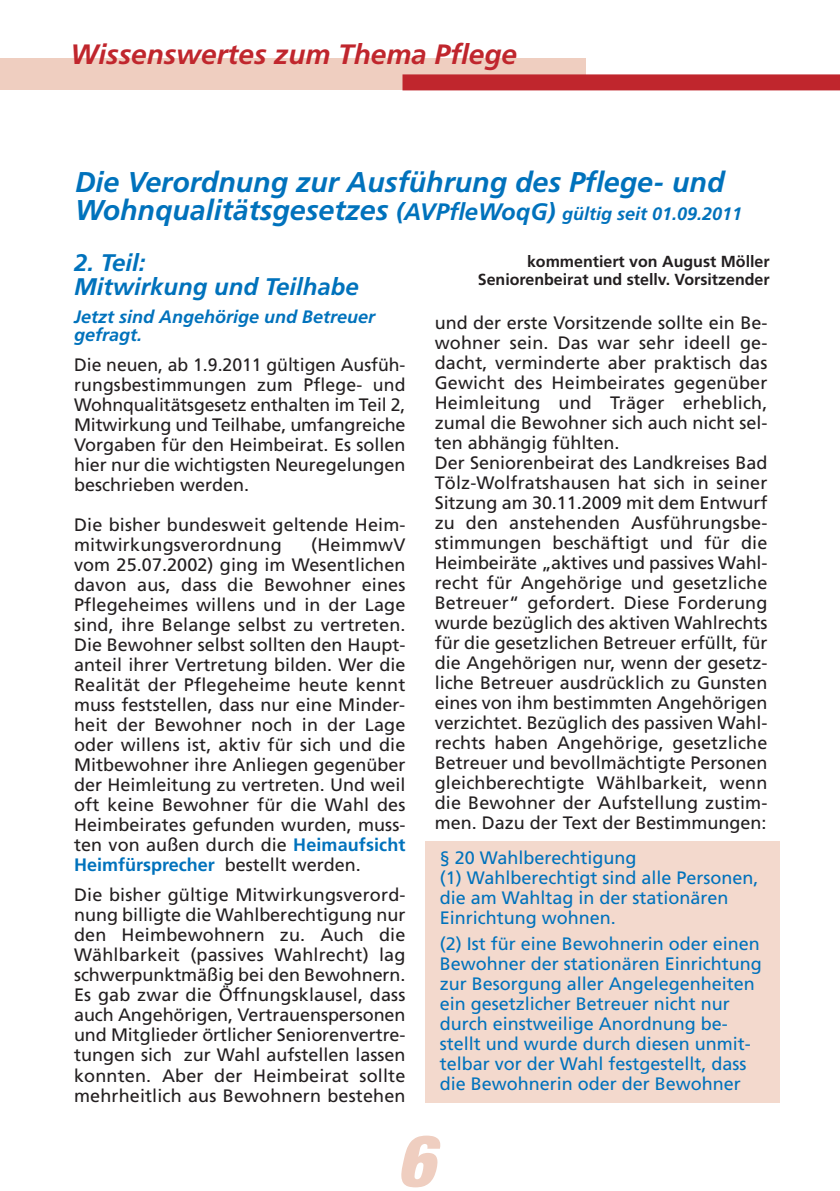
<style>
.page{position:relative;width:840px;height:1191px;background:#fff}
.page>*{position:absolute;margin:0;border:0;box-sizing:border-box;transform-origin:0 0}
.t1{font:italic 900 condensed 72px "Helvetica Neue";color:#efcec0}
.t2{font:italic 700 28.6px/28.6px "Frutiger";color:#0072bc}
.t3{font:italic 700 28px "Frutiger";color:#c0262d}
.t4{font:italic 700 24px/24px "Frutiger";color:#0072bc}
.t5{font:18px/20px "Frutiger";letter-spacing:.005em;color:#231f20;text-align:justify}
.t6{font:18px/20px "Frutiger";color:#0072bc}
.t7{font:italic 700 18px/18px "Frutiger";color:#0072bc}
.t8{font:700 16px/18px "Frutiger";color:#231f20;text-align:right}
.s1{font-size:23.8px}
.s2{font-size:18px}
.s3{font-weight:700;color:#0072bc}
</style>
<div class="page">
<div style="left:425px;top:841px;width:354px;height:262px;background:#f3d9cd"></div>
<div style="left:0;top:58px;width:585px;height:32px;background:#efcec0"></div>
<div style="left:402px;top:74px;width:437px;height:16px;background:#c0262d"></div>
<h3 class="t3" style="left:70px;top:43px;width:448px">Wissenswertes zum Thema Pflege</h3>
<h2 class="t2" style="left:75px;top:169px;width:668px">Die Verordnung zur Ausführung des Pflege- und<br>Wohnqualitätsgesetzes <span class="s1">(AVPfleWoqG)</span> <span class="s2">gültig seit 01.09.2011</span></h2>
<h3 class="t4" style="left:74px;top:253px;width:286px">2. Teil:<br>Mitwirkung und Teilhabe</h3>
<p class="t7" style="left:74px;top:309px;width:302px">Jetzt sind Angehörige und Betreuer gefragt.</p>
<p class="t5" style="left:74px;top:356px;width:333px">Die neuen, ab 1.9.2011 gültigen Ausfüh&shy;rungsbestimmungen zum Pflege- und Wohnqualitätsgesetz enthalten im Teil 2, Mitwirkung und Teilhabe, umfangreiche Vorgaben für den Heimbeirat. Es sollen hier nur die wichtigsten Neuregelungen beschrieben werden.</p>
<p class="t5" style="left:74px;top:516px;width:333px">Die bisher bundesweit geltende Heim&shy;mitwirkungsverordnung</p>
<p class="t5" style="left:74px;top:536px;width:333px;text-indent:237px">(HeimmwV vom 25.07.2002) ging im Wesentlichen davon aus, dass die Bewohner eines Pflegeheimes willens und in der Lage sind, ihre Belange selbst zu vertreten.<br>Die Bewohner selbst sollten den Haupt&shy;anteil ihrer Vertretung bilden. Wer die Realität der Pflegeheime heute kennt muss feststellen, dass nur eine Minder&shy;heit der Bewohner noch in der Lage oder willens ist, aktiv für sich und die Mitbewohner ihre Anliegen gegenüber der Heimleitung zu vertreten. Und weil oft keine Bewohner für die Wahl des Heimbeirates gefunden wurden, muss&shy;ten von außen durch die <span class="s3">Heimaufsicht Heimfürsprecher</span> bestellt werden.</p>
<p class="t5" style="left:74px;top:886px;width:333px">Die bisher gültige Mitwirkungsverord&shy;nung billigte die Wahlberechtigung nur den Heimbewohnern zu. Auch die Wählbarkeit (passives Wahlrecht) lag schwerpunktmäßig bei den Bewohnern.<br>Es gab zwar die Öffnungsklausel, dass auch Angehörigen, Vertrauenspersonen und Mitglieder örtlicher Seniorenvertre&shy;tungen sich zur Wahl aufstellen lassen konnten. Aber der Heimbeirat sollte mehrheitlich aus Bewohnern bestehen</p>
<p class="t8" style="left:477px;top:253px;width:293px">kommentiert von August Möller<br>Seniorenbeirat und stellv. Vorsitzender</p>
<p class="t5" style="left:434px;top:314px;width:334px;text-align:left">und der erste Vorsitzende sollte ein Be&shy;wohner sein. Das war sehr ideell ge&shy;dacht, verminderte aber praktisch das Gewicht des Heimbeirates gegenüber Heimleitung und Träger erheblich, zumal die Bewohner sich auch nicht sel&shy;ten abhängig fühlten.<br>Der Seniorenbeirat des Landkreises Bad Tölz-Wolfratshausen hat sich in seiner Sitzung am 30.11.2009 mit dem Entwurf zu den anstehenden Ausführungsbe&shy;stimmungen beschäftigt und für die Heimbeiräte „aktives und passives Wahl&shy;recht für Angehörige und gesetzliche Betreuer“ gefordert. Diese Forderung wurde bezüglich des aktiven Wahlrechts für die gesetzlichen Betreuer erfüllt, für die Angehörigen nur, wenn der gesetz&shy;liche Betreuer ausdrücklich zu Gunsten eines von ihm bestimmten Angehörigen verzichtet. Bezüglich des passiven Wahl&shy;rechts haben Angehörige, gesetzliche Betreuer und bevollmächtigte Personen gleichberechtigte Wählbarkeit, wenn die Bewohner der Aufstellung zustim&shy;men. Dazu der Text der Bestimmungen:</p>
<p class="t6" style="left:439px;top:849px;width:320px">§ 20 Wahlberechtigung<br>(1) Wahlberechtigt sind alle Personen, die am Wahltag in der stationären<br>Einrichtung wohnen.</p>
<p class="t6" style="left:439px;top:935px;width:323px">(2) Ist für eine Bewohnerin oder einen Bewohner der stationären Einrichtung zur Besorgung aller Angelegenheiten ein gesetzlicher Betreuer nicht nur durch einstweilige Anordnung be&shy;stellt und wurde durch diesen unmit&shy;telbar vor der Wahl festgestellt, dass die Bewohnerin oder der Bewohner</p>
<h1 class="t1" style="left:396px;top:1116px;width:50px">6</h1>
</div>
